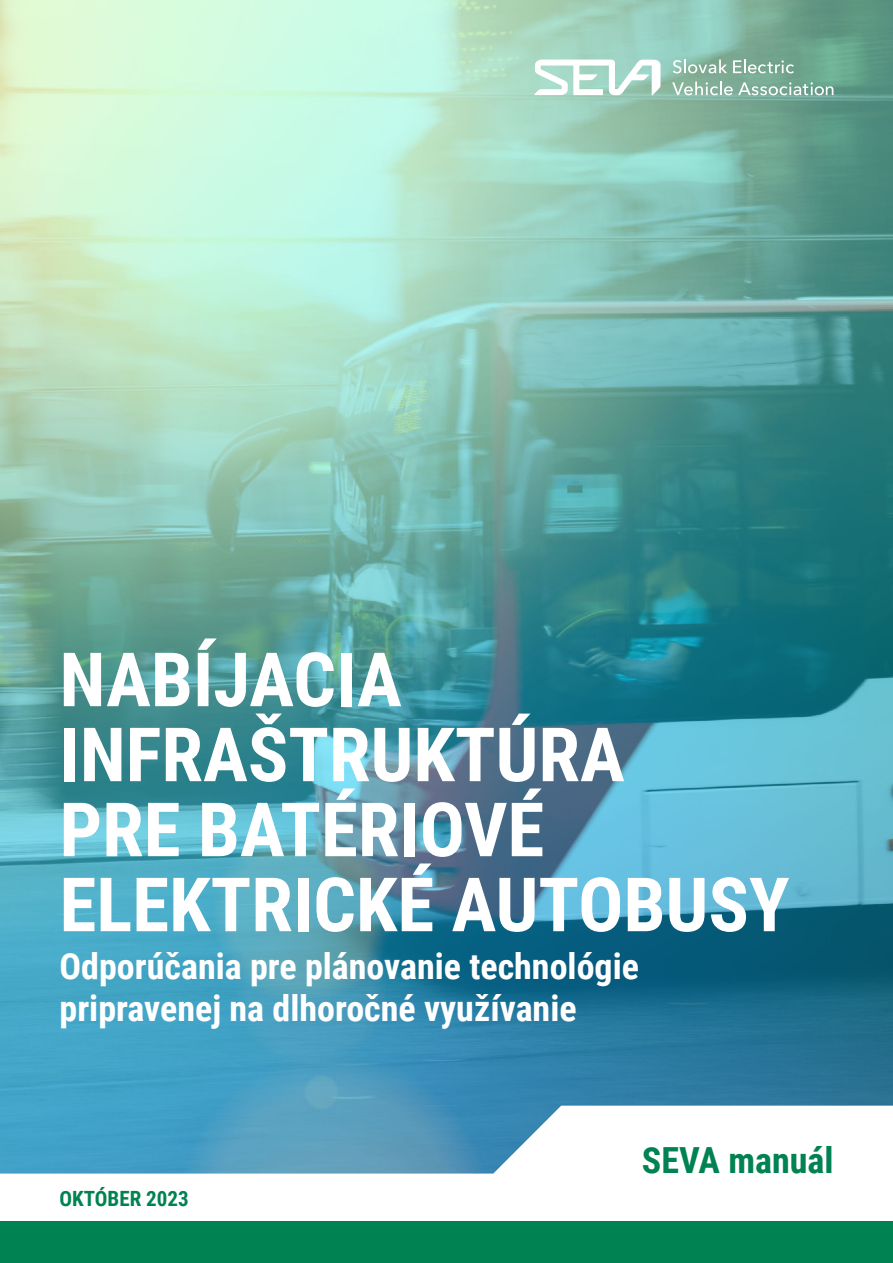
<style>
.page{position:relative;width:893px;height:1263px;background:#fff}
.page>*{position:absolute;margin:0;border:0;box-sizing:border-box;transform-origin:0 0}
.t1{font:700 75px/75px "Roboto Condensed";color:#fff}
.t2{font:700 36px/42px "Roboto Condensed";color:#fff}
.t3{font:700 36px "Roboto Condensed";color:#008252}
.t4{font:700 21px "Roboto Condensed";color:#008252}
</style>
<div class="page">
<img style="left:0;top:0;width:893px;height:1173px">
<svg style="left:534px;top:60px;width:126px;height:36px"></svg>
<svg style="left:673px;top:60px;width:54px;height:13px"></svg>
<svg style="left:733px;top:60px;width:61px;height:13px"></svg>
<svg style="left:672px;top:81px;width:161px;height:14px;background:#9bc0af"></svg>
<div style="left:0;top:1222px;width:893px;height:41px;background:#008252"></div>
<h1 class="t1" style="left:60px;top:639px;width:731px">NABÍJACIA<br>INFRAŠTRUKTÚRA<br>PRE BATÉRIOVÉ<br>ELEKTRICKÉ AUTOBUSY</h1>
<p class="t2" style="left:60px;top:944px;width:581px">Odporúčania pre plánovanie technológie pripravenej na dlhoročné využívanie</p>
<p class="t4" style="left:60px;top:1184px;width:131px">OKTÓBER 2023</p>
<p class="t3" style="left:642px;top:1135px;width:193px">SEVA manuál</p>
</div>
